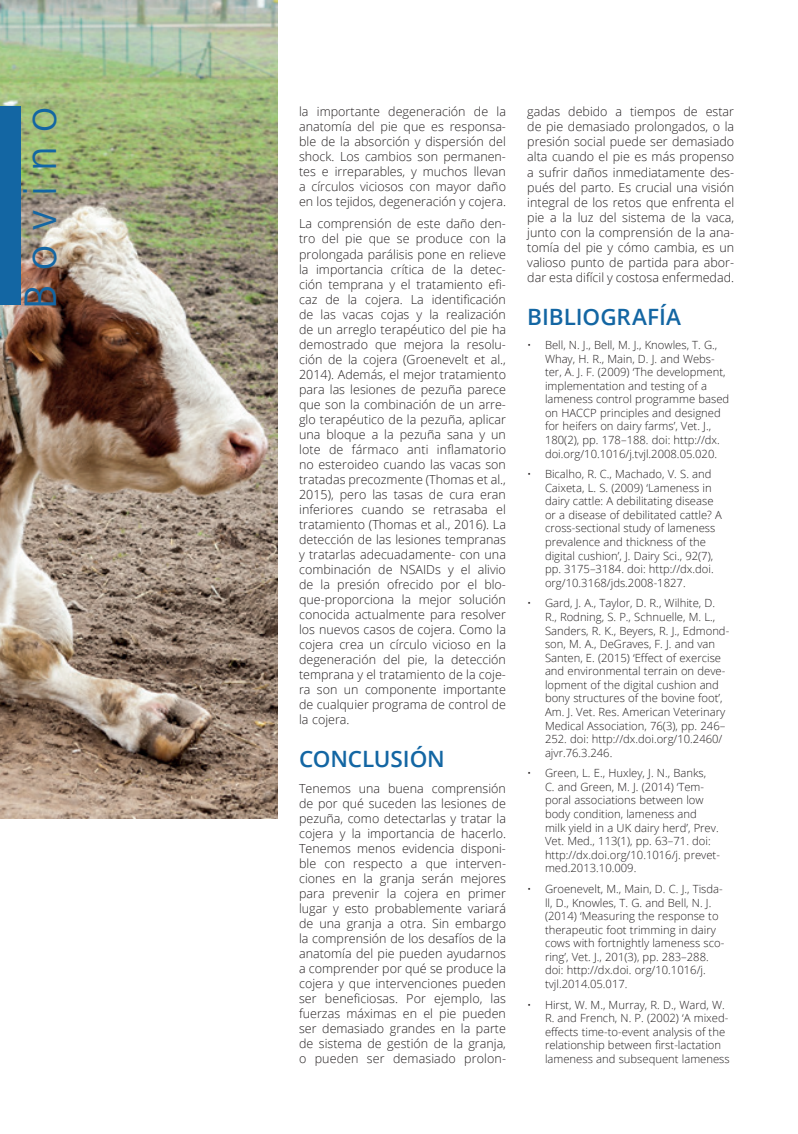
<style>
.page{position:relative;width:798px;height:1134px;background:#fff}
.page>*{position:absolute;margin:0;border:0;box-sizing:border-box;transform-origin:0 0}
.t1{font:300 45px "Frutiger LT Std";letter-spacing:.325em;color:#1366a3}
.t2{font:600 22.5px "Open Sans";letter-spacing:-.005em;color:#1366a3}
.t3{font:300 12.5px/15px "Open Sans";color:#231f20;text-align:justify}
.t4{font:300 11.25px/13.6px "Open Sans";color:#231f20}
</style>
<div class="page">
<img style="left:0;top:0;width:278px;height:819px">
<div style="left:0;top:107px;width:21px;height:198px;background:#1366a3"></div>
<h1 class="t1" style="left:15px;top:309px;width:204px;rotate:-90deg">Bovino</h1>
<p class="t3" style="left:299px;top:104px;width:208px">la importante degeneración de la anatomía del pie que es responsa&shy;ble de la absorción y dispersión del shock. Los cambios son permanen&shy;tes e irreparables, y muchos llevan a círculos viciosos con mayor daño en los tejidos, degeneración y cojera.</p>
<p class="t3" style="left:299px;top:216px;width:208px">La comprensión de este daño den&shy;tro del pie que se produce con la prolongada parálisis pone en relieve la importancia crítica de la detec&shy;ción temprana y el tratamiento efi&shy;caz de la cojera. La identificación de las vacas cojas y la realización de un arreglo terapéutico del pie ha demostrado que mejora la resolu&shy;ción de la cojera (Groenevelt et al., 2014). Además, el mejor tratamiento para las lesiones de pezuña parece que son la combinación de un arre&shy;glo terapéutico de la pezuña, aplicar una bloque a la pezuña sana y un lote de fármaco anti inflamatorio no esteroideo cuando las vacas son tratadas precozmente (Thomas et al., 2015), pero las tasas de cura eran inferiores cuando se retrasaba el tratamiento (Thomas et al., 2016). La detección de las lesiones tempranas y tratarlas adecuadamente- con una combinación de NSAIDs y el alivio de la presión ofrecido por el blo&shy;que-proporciona la mejor solución conocida actualmente para resolver los nuevos casos de cojera. Como la cojera crea un círculo vicioso en la degeneración del pie, la detección temprana y el tratamiento de la coje&shy;ra son un componente importante de cualquier programa de control de la cojera.</p>
<h2 class="t2" style="left:299px;top:743px;width:147px">CONCLUSIÓN</h2>
<p class="t3" style="left:299px;top:780px;width:208px">Tenemos una buena comprensión de por qué suceden las lesiones de pezuña, como detectarlas y tratar la cojera y la importancia de hacerlo.<br>Tenemos menos evidencia disponi&shy;ble con respecto a que interven&shy;ciones en la granja serán mejores para prevenir la cojera en primer lugar y esto probablemente variará de una granja a otra. Sin embargo la comprensión de los desafíos de la anatomía del pie pueden ayudarnos a comprender por qué se produce la cojera y que intervenciones pueden ser beneficiosas. Por ejemplo, las fuerzas máximas en el pie pueden ser demasiado grandes en la parte de sistema de gestión de la granja, o pueden ser demasiado prolon-</p>
<p class="t3" style="left:527px;top:104px;width:208px">gadas debido a tiempos de estar de pie demasiado prolongados, o la presión social puede ser demasiado alta cuando el pie es más propenso a sufrir daños inmediatamente des&shy;pués del parto. Es crucial una visión integral de los retos que enfrenta el pie a la luz del sistema de la vaca, junto con la comprensión de la ana&shy;tomía del pie y cómo cambia, es un valioso punto de partida para abor&shy;dar esta difícil y costosa enfermedad.</p>
<h2 class="t2" style="left:527px;top:301px;width:155px">BIBLIOGRAFÍA</h2>
<p class="t4" style="left:544px;top:338px;width:186px;text-indent:-18px">• Bell, N. J., Bell, M. J., Knowles, T. G., Whay, H. R., Main, D. J. and Webs&shy;ter, A. J. F. (2009) ‘The development, implementation and testing of a lameness control programme based on HACCP principles and designed for heifers on dairy farms’, Vet. J., 180(2), pp. 178–188. doi: http://dx. doi.org/10.1016/j.tvjl.2008.05.020.</p>
<p class="t4" style="left:544px;top:467px;width:178px;text-indent:-18px">• Bicalho, R. C., Machado, V. S. and Caixeta, L. S. (2009) ‘Lameness in dairy cattle: A debilitating disease or a disease of debilitated cattle? A cross-sectional study of lameness prevalence and thickness of the digital cushion’, J. Dairy Sci., 92(7), pp. 3175–3184. doi: http://dx.doi. org/10.3168/jds.2008-1827.</p>
<p class="t4" style="left:544px;top:596px;width:186px;text-indent:-18px">• Gard, J. A., Taylor, D. R., Wilhite, D.<br>R., Rodning, S. P., Schnuelle, M. L., Sanders, R. K., Beyers, R. J., Edmond&shy;son, M. A., DeGraves, F. J. and van Santen, E. (2015) ‘Effect of exercise and environmental terrain on deve&shy;lopment of the digital cushion and bony structures of the bovine foot’, Am. J. Vet. Res. American Veterinary Medical Association, 76(3), pp. 246– 252. doi: http://dx.doi.org/10.2460/ ajvr.76.3.246.</p>
<p class="t4" style="left:544px;top:766px;width:176px;text-indent:-18px">• Green, L. E., Huxley, J. N., Banks,<br>C. and Green, M. J. (2014) ‘Tem&shy;poral associations between low body condition, lameness and milk yield in a UK dairy herd’, Prev.<br>Vet. Med., 113(1), pp. 63–71. doi: http://dx.doi.org/10.1016/j. prevet&shy;med.2013.10.009.</p>
<p class="t4" style="left:544px;top:882px;width:181px;text-indent:-18px">• Groenevelt, M., Main, D. C. J., Tisda&shy;ll, D., Knowles, T. G. and Bell, N. J. (2014) ‘Measuring the response to therapeutic foot trimming in dairy cows with fortnightly lameness sco&shy;ring’, Vet. J., 201(3), pp. 283–288. doi: http://dx.doi. org/10.1016/j. tvjl.2014.05.017.</p>
<p class="t4" style="left:544px;top:997px;width:186px;text-indent:-18px">• Hirst, W. M., Murray, R. D., Ward, W.<br>R. and French, N. P. (2002) ‘A mixed&shy;effects time-to-event analysis of the relationship between first-lactation lameness and subsequent lameness</p>
</div>
